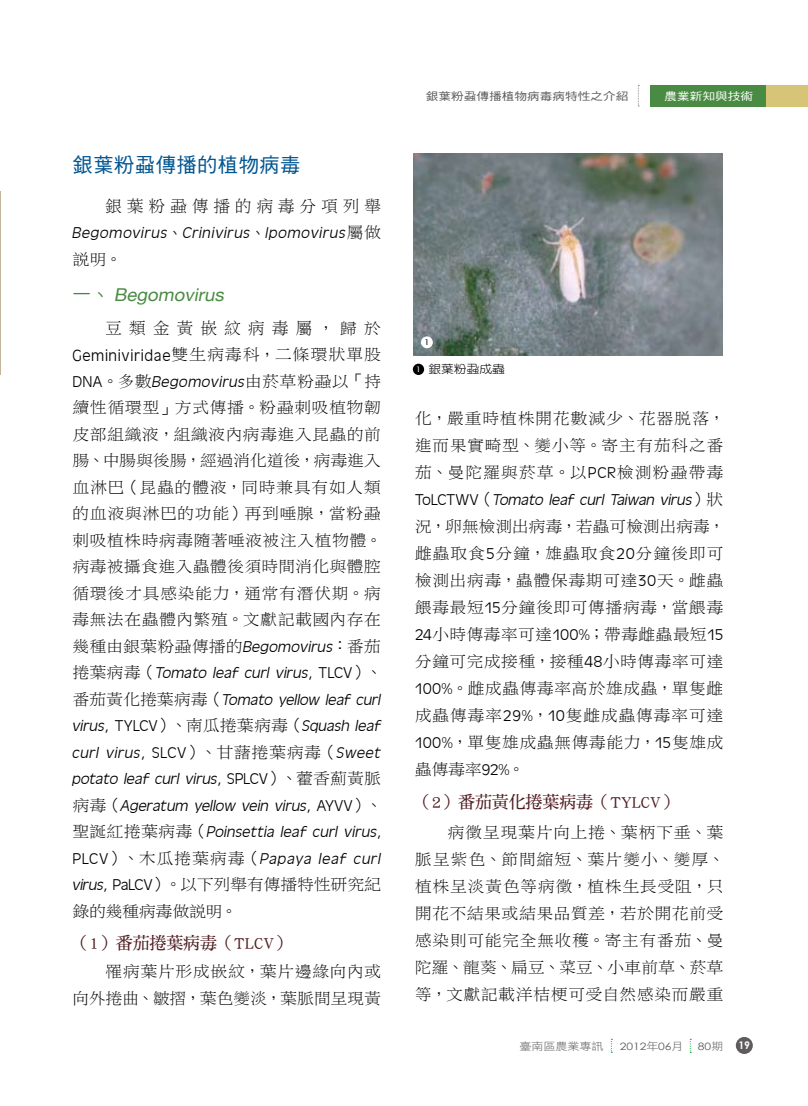
<style>
.page{position:relative;width:808px;height:1106px;background:#fff}
.page>*{position:absolute;margin:0;border:0;box-sizing:border-box;transform-origin:0 0}
.t1{font:20.25px "DF Hei Std W5";letter-spacing:.025em;color:#005591}
.t2{font:italic 17.7px "Helvetica Neue";color:#4a8b43;scale:1.05 1}
.t3{font:17.25px "DF Ming Std W7";color:#4f1b1f}
.t4{font:16.95px "Antique Oli T Ligh";letter-spacing:.04em;color:#000}
.t5{font:16.95px "DF Li Song Std W3";letter-spacing:.275em;color:#000}
.t6{font:16.95px "DF Li Song Std W3";letter-spacing:.4em;color:#000}
.t7{font:16.2px/27px "DF Li Song Std W3";letter-spacing:.015em;color:#000;text-align:justify;scale:1.06 1}
.t8{font:italic 16.2px/26.5px "Antique Oli T Ligh";color:#000;scale:1.04 1}
.t9{font:16.2px/26.4px "DF Li Song Std W3";letter-spacing:-.025em;color:#000;scale:1.06 1}
.t10{font:16.2px/26.4px "DF Li Song Std W3";letter-spacing:-.01em;color:#000;text-align:right;scale:1.06 1}
.t11{font:11.55px "DF Yuan Std W3";color:#000;scale:1.11 1}
.t12{font:10.8px "DF Hei Std W5";letter-spacing:.005em;color:#5e5c5c;scale:1.17 1}
.t13{font:10.8px "DF Hei Std W5";letter-spacing:.005em;color:#fff;scale:1.17 1}
.t14{font:10.5px "DF Hei Std W3";color:#5e5c5c;scale:1.14 1}
.t15{font:700 10.5px "Century Gothic";color:#fff}
.t16{font:10.2px "Century Gothic";letter-spacing:-.005em;color:#5e5c5c;scale:1.19 1}
.t17{font:7.95px "Century Gothic";color:#000;scale:1.39 1}
.s1{font-family:"DF Hei Std W3";font-size:16.95px}
.s2{font-family:"DF Li Song Std W3";font-style:normal}
.s3{font-family:"DF Hei Std W3"}
.s4{font-family:"DF Yuan Std W5";font-style:normal}
.s5{font-family:"DF Hei Std W3";font-size:16.2px}
.s6{font-size:16.2px}
.s7{font-family:"DF Li Song Std W3";font-size:16.2px}
.s8{font-style:normal}
.s9{font-family:"DF Hei Std W3";font-style:normal}
.s10{font-family:"Antique Oli T Ligh";font-style:italic}
.s11{font-family:"Antique Oli T Ligh"}
.s12{font-family:"Century Gothic";font-size:7.5px;color:#fff}
.s13{font-family:"DF Hei Std W3";font-size:10.5px}
</style>
<div class="page">
<div style="left:651px;top:85px;width:157px;height:21px;background:#4a8b43"></div>
<svg style="left:638px;top:85px;width:1px;height:22px"></svg>
<div style="left:766px;top:85px;width:42px;height:21px;background:#d6c576"></div>
<div style="left:736px;top:1037px;width:17px;height:17px;background:#5e5c5c;border-radius:50%"></div>
<hr style="left:0;top:192px;width:1px;height:183px;background:#c2b699">
<div style="left:413px;top:364px;width:11px;height:11px;background:#000;border-radius:50%"></div>
<img style="left:414px;top:153px;width:309px;height:202px">
<div style="left:421px;top:336px;width:12px;height:12px;background:#fff;border-radius:50%"></div>
<p class="t1" style="left:73px;top:154px;width:229px">銀葉粉蝨傳播的植物病毒</p>
<p class="t5" style="left:105px;top:197px;width:277px">銀葉粉蝨傳播的病毒分項列舉</p>
<p class="t8" style="left:71px;top:220px;width:299px">Begomovirus<span class="s1">、</span>Crinivirus<span class="s1">、</span>Ipomovirus<span class="s2">屬做</span></p>
<p class="t7" style="left:72px;top:245px;width:49px">說明<span class="s3">。</span></p>
<p class="t2" style="left:73px;top:284px;width:149px"><span class="s4">一、</span> Begomovirus</p>
<p class="t6" style="left:105px;top:319px;width:277px">豆類金黃嵌紋病毒屬<span class="s5">，</span><span class="s6">歸於</span></p>
<p class="t4" style="left:72px;top:346px;width:310px">Geminiviridae<span class="s7">雙生病毒科</span><span class="s3">，</span><span class="s7">二條環狀單股</span></p>
<p class="t8" style="left:72px;top:369px;width:298px"><span class="s8">DNA</span><span class="s9">。</span><span class="s2">多數</span>Begomovirus<span class="s2">由菸草粉蝨以</span><span class="s9">「</span><span class="s2">持</span></p>
<p class="t7" style="left:72px;top:394px;width:294px;line-height:26.4px">續性循環型<span class="s3">」</span>方式傳播<span class="s3">。</span>粉蝨刺吸植物韌皮部組織液<span class="s3">，</span>組織液內病毒進入昆蟲的前腸<span class="s3">、</span>中腸與後腸<span class="s3">，</span>經過消化道後<span class="s3">，</span>病毒進入血淋巴<span class="s3">（</span>昆蟲的體液<span class="s3">，</span>同時兼具有如人類的血液與淋巴的功能<span class="s3">）</span>再到唾腺<span class="s3">，</span>當粉蝨刺吸植株時病毒隨著唾液被注入植物體<span class="s3">。</span>病毒被攝食進入蟲體後須時間消化與體腔循環後才具感染能力<span class="s3">，</span>通常有潛伏期<span class="s3">。</span>病毒無法在蟲體內繁殖<span class="s3">。</span>文獻記載國內存在幾種由銀葉粉蝨傳播的<span class="s10">Begomovirus</span><span class="s3">：</span>番茄</p>
<p class="t8" style="left:71px;top:660px;width:301px"><span class="s2">捲葉病毒</span><span class="s9">（</span>Tomato leaf curl virus<span class="s8">, T LC V</span><span class="s9">）、</span><span class="s2">番茄黃化捲葉病毒</span><span class="s9">（</span>Tomato yellow leaf curl virus<span class="s8">, TYLCV</span><span class="s9">）、</span><span class="s2">南瓜捲葉病毒</span><span class="s9">（</span>Squash leaf curl virus<span class="s8">, SLCV</span><span class="s9">）、</span><span class="s2">甘藷捲葉病毒</span><span class="s9">（</span>Sweet potato leaf curl virus<span class="s8">, S P LC V</span><span class="s9">）、</span><span class="s2">藿香薊黃脈病毒</span><span class="s9">（</span>Ageratum yellow vein virus<span class="s8">, AY V V</span><span class="s9">）、</span><span class="s2">聖誕紅捲葉病毒</span><span class="s9">（</span>Poinsettia leaf curl virus<span class="s8">, PLCV</span><span class="s9">）、</span><span class="s2">木瓜捲葉病毒</span><span class="s9">（</span>Papaya leaf curl</p>
<p class="t9" style="left:71px;top:870px;width:294px"><span class="s10">virus</span><span class="s11">, PaLCV</span><span class="s3">）。</span>以下列舉有傳播特性研究紀錄的幾種病毒做說明<span class="s3">。</span></p>
<p class="t3" style="left:73px;top:933px;width:220px">（1）番茄捲葉病毒（TLCV）</p>
<p class="t10" style="left:72px;top:957px;width:293px">罹病葉片形成嵌紋<span class="s3">，</span>葉片邊緣向內或<br>向外捲曲<span class="s3">、</span>皺摺<span class="s3">，</span>葉色變淡<span class="s3">，</span>葉脈間呈現黃</p>
<p class="t12" style="left:426px;top:90px;width:175px">銀葉粉蝨傳播植物病毒病特性之介紹</p>
<p class="t13" style="left:664px;top:90px;width:77px">農業新知與技術</p>
<p class="t17" style="left:424px;top:337px;width:6px">1</p>
<p class="t11" style="left:415px;top:362px;width:82px"><span class="s12">1</span> 銀葉粉蝨成蟲</p>
<p class="t7" style="left:415px;top:404px;width:294px">化<span class="s3">，</span>嚴重時植株開花數減少<span class="s3">、</span>花器脫落<span class="s3">，</span>進而果實畸型<span class="s3">、</span>變小等<span class="s3">。</span>寄主有茄科之番茄<span class="s3">、</span>曼陀羅與菸草<span class="s3">。</span>以<span class="s11">PCR</span>檢測粉蝨帶毒</p>
<p class="t8" style="left:415px;top:487px;width:298px"><span class="s8">To LC T W V</span><span class="s9">（</span>Tomato leaf curl Taiwan virus<span class="s9">）</span><span class="s2">狀</span></p>
<p class="t7" style="left:415px;top:512px;width:295px">況<span class="s3">，</span>卵無檢測出病毒<span class="s3">，</span>若蟲可檢測出病毒<span class="s3">，</span>雌蟲取食<span class="s11">5</span>分鐘<span class="s3">，</span>雄蟲取食<span class="s11">20</span>分鐘後即可檢測出病毒<span class="s3">，</span>蟲體保毒期可達<span class="s11">30</span>天<span class="s3">。</span>雌蟲餵毒最短<span class="s11">15</span>分鐘後即可傳播病毒<span class="s3">，</span>當餵毒<span class="s11">24</span>小時傳毒率可達<span class="s11">100%</span><span class="s3">；</span>帶毒雌蟲最短<span class="s11">15</span>分鐘可完成接種<span class="s3">，</span>接種<span class="s11">48</span>小時傳毒率可達<span class="s11">100%</span><span class="s3">。</span>雌成蟲傳毒率高於雄成蟲<span class="s3">，</span>單隻雌成蟲傳毒率<span class="s11">29%</span><span class="s3">，</span><span class="s11">10</span>隻雌成蟲傳毒率可達<span class="s11">100%</span><span class="s3">，</span>單隻雄成蟲無傳毒能力<span class="s3">，</span><span class="s11">15</span>隻雄成蟲傳毒率<span class="s11">92%</span><span class="s3">。</span></p>
<p class="t3" style="left:415px;top:792px;width:264px">（2）番茄黃化捲葉病毒（TYLCV）</p>
<p class="t7" style="left:414px;top:818px;width:294px;text-indent:33px">病徵呈現葉片向上捲<span class="s3">、</span>葉柄下垂<span class="s3">、</span>葉脈呈紫色<span class="s3">、</span>節間縮短<span class="s3">、</span>葉片變小<span class="s3">、</span>變厚<span class="s3">、</span>植株呈淡黃色等病徵<span class="s3">，</span>植株生長受阻<span class="s3">，</span>只開花不結果或結果品質差<span class="s3">，</span>若於開花前受感染則可能完全無收穫<span class="s3">。</span>寄主有番茄<span class="s3">、</span>曼陀羅<span class="s3">、</span>龍葵<span class="s3">、</span>扁豆<span class="s3">、</span>菜豆<span class="s3">、</span>小車前草<span class="s3">、</span>菸草等<span class="s3">，</span>文獻記載洋桔梗可受自然感染而嚴重</p>
<p class="t14" style="left:519px;top:1040px;width:75px">臺南區農業專訊</p>
<p class="t16" style="left:620px;top:1039px;width:55px">2012<span class="s13">年</span>06<span class="s13">月</span></p>
<p class="t16" style="left:698px;top:1039px;width:23px">80<span class="s13">期</span></p>
<p class="t15" style="left:738px;top:1038px;width:13px">19</p>
</div>
